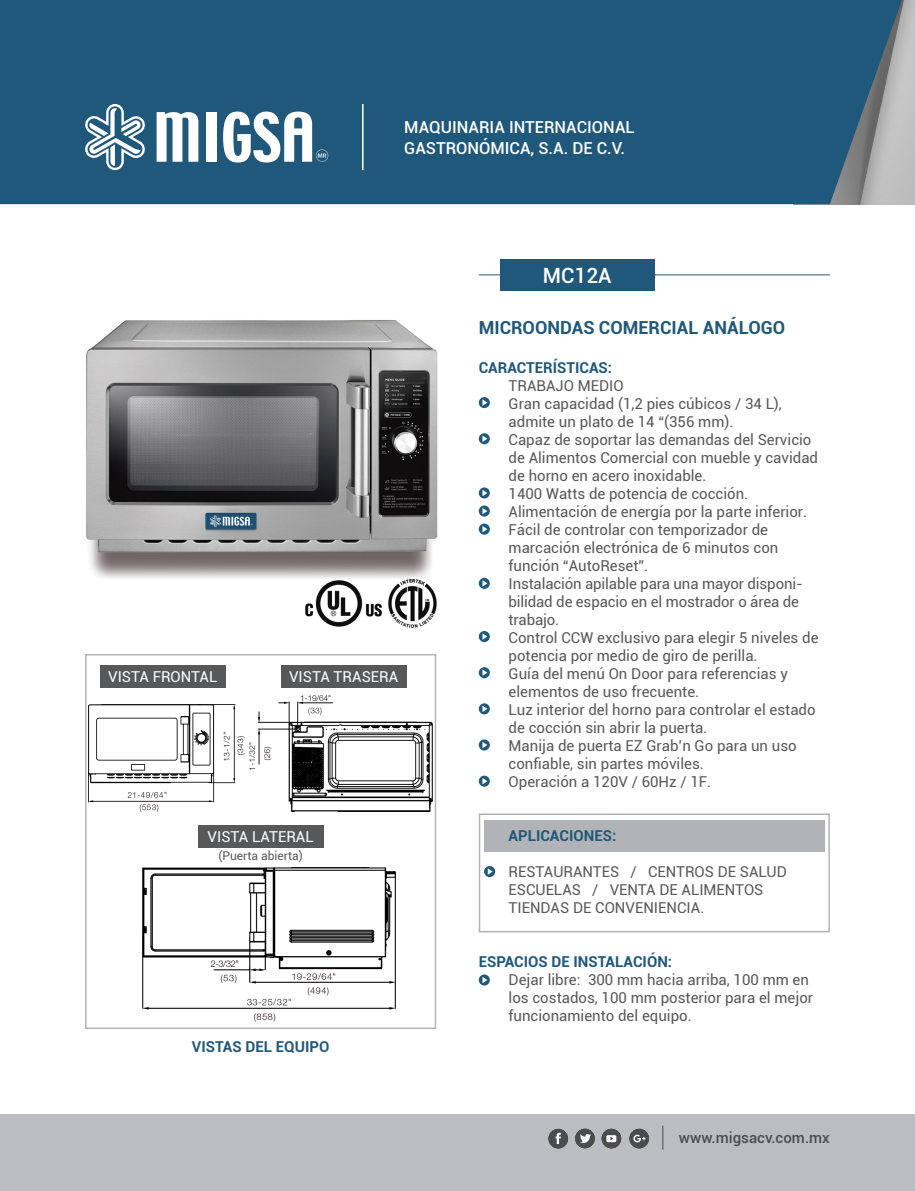
<style>
.page{position:relative;width:915px;height:1191px;background:#fff}
.page>*{position:absolute;margin:0;border:0;box-sizing:border-box;transform-origin:0 0}
.t1{font:500 21px "Roboto";color:#fff}
.t2{font:700 18px "Roboto";color:#1f587a}
.t3{font:500 16.5px/21px "Roboto";color:#fff}
.t4{font:15px/18px "Roboto";color:#57585a}
.t5{font:700 15px "Roboto";color:#1f587a}
.t6{font:15px "Roboto";color:#fff}
.t7{font:500 15px "Roboto";color:#4b4c4d}
.t8{font:12px "Roboto";color:#57585a}
</style>
<div class="page">
<hr style="left:478px;top:274px;width:351px;height:1px;background:#1f587a">
<div style="left:500px;top:259px;width:154px;height:32px;background:#1f587a"></div>
<div style="left:0;top:0;width:906px;height:204px;background:#1f587a"></div>
<div style="left:0;top:1114px;width:914px;height:77px;background:#bcbdc0"></div>
<svg style="left:84px;top:104px;width:62px;height:66px"></svg>
<svg style="left:156px;top:112px;width:42px;height:50px"></svg>
<div style="left:206px;top:112px;width:10px;height:50px;background:#fff"></div>
<svg style="left:223px;top:112px;width:105px;height:50px"></svg>
<hr style="left:362px;top:104px;width:1px;height:66px;background:#fff">
<div style="left:548px;top:1128px;width:20px;height:20px;background:#4b4c4d;border-radius:50%"></div>
<svg style="left:555px;top:1132px;width:5px;height:12px"></svg>
<div style="left:575px;top:1128px;width:19px;height:20px;background:#4b4c4d;border-radius:50%"></div>
<svg style="left:580px;top:1134px;width:10px;height:9px"></svg>
<div style="left:601px;top:1128px;width:20px;height:20px;background:#4b4c4d;border-radius:50%"></div>
<svg style="left:606px;top:1135px;width:10px;height:7px"></svg>
<div style="left:629px;top:1128px;width:19px;height:20px;background:#4b4c4d;border-radius:50%"></div>
<svg style="left:633px;top:1134px;width:12px;height:8px"></svg>
<svg style="left:662px;top:1125px;width:1px;height:24px"></svg>
<img style="left:86px;top:320px;width:352px;height:259px">
<div style="left:484px;top:819px;width:340px;height:32px;background:#b2b3b7"></div>
<svg style="left:478px;top:397px;width:11px;height:11px"></svg>
<svg style="left:482px;top:399px;width:5px;height:7px"></svg>
<svg style="left:478px;top:505px;width:11px;height:11px"></svg>
<svg style="left:482px;top:508px;width:5px;height:6px"></svg>
<svg style="left:478px;top:433px;width:11px;height:11px"></svg>
<svg style="left:482px;top:435px;width:5px;height:7px"></svg>
<svg style="left:478px;top:578px;width:11px;height:11px"></svg>
<svg style="left:482px;top:580px;width:5px;height:6px"></svg>
<svg style="left:478px;top:667px;width:11px;height:11px"></svg>
<svg style="left:482px;top:669px;width:5px;height:7px"></svg>
<svg style="left:478px;top:631px;width:11px;height:11px"></svg>
<svg style="left:482px;top:633px;width:5px;height:7px"></svg>
<svg style="left:478px;top:523px;width:11px;height:11px"></svg>
<svg style="left:482px;top:526px;width:5px;height:6px"></svg>
<div style="left:100px;top:665px;width:125px;height:22px;background:#57585a"></div>
<svg style="left:478px;top:487px;width:11px;height:11px"></svg>
<svg style="left:482px;top:490px;width:5px;height:6px"></svg>
<svg style="left:478px;top:739px;width:11px;height:11px"></svg>
<svg style="left:482px;top:741px;width:5px;height:7px"></svg>
<svg style="left:478px;top:703px;width:11px;height:11px"></svg>
<svg style="left:482px;top:705px;width:5px;height:7px"></svg>
<div style="left:484px;top:866px;width:11px;height:11px;background:#1f587a;border-radius:50%"></div>
<svg style="left:487px;top:868px;width:5px;height:6px"></svg>
<div style="left:85px;top:654px;width:351px;height:375px;border:2px solid #b2b3b7"></div>
<img style="left:88px;top:704px;width:156px;height:107px">
<img style="left:143px;top:867px;width:252px;height:154px">
<img style="left:249px;top:695px;width:183px;height:116px">
<div style="left:281px;top:665px;width:125px;height:22px;background:#57585a"></div>
<div style="left:198px;top:826px;width:125px;height:22px;background:#57585a"></div>
<svg style="left:478px;top:974px;width:11px;height:11px"></svg>
<svg style="left:482px;top:976px;width:5px;height:7px"></svg>
<div style="left:478px;top:813px;width:351px;height:119px;border:2px solid #b2b3b7"></div>
<svg style="left:478px;top:775px;width:11px;height:11px"></svg>
<svg style="left:482px;top:778px;width:5px;height:6px"></svg>
<img style="left:306px;top:579px;width:130px;height:48px">
<p class="t6" style="left:108px;top:666px;width:111px">VISTA FRONTAL</p>
<p class="t3" style="left:404px;top:116px;width:232px">MAQUINARIA INTERNACIONAL<br>GASTRONÓMICA, S.A. DE C.V.</p>
<p class="t6" style="left:289px;top:666px;width:110px">VISTA TRASERA</p>
<p class="t1" style="left:542px;top:260px;width:70px">MC12A</p>
<p class="t2" style="left:478px;top:314px;width:308px">MICROONDAS COMERCIAL ANÁLOGO</p>
<p class="t5" style="left:478px;top:357px;width:135px">CARACTERÍSTICAS:</p>
<p class="t4" style="left:508px;top:376px;width:117px">TRABAJO MEDIO</p>
<p class="t4" style="left:508px;top:394px;width:275px">Gran capacidad (1,2 pies cúbicos / 34 L),</p>
<p class="t4" style="left:508px;top:412px;width:226px">admite un plato de 14 “(356 mm).</p>
<p class="t4" style="left:508px;top:430px;width:311px">Capaz de soportar las demandas del Servicio de Alimentos Comercial con mueble y cavidad de horno en acero inoxidable.</p>
<p class="t4" style="left:508px;top:484px;width:241px">1400 Watts de potencia de cocción.</p>
<p class="t4" style="left:508px;top:502px;width:300px">Alimentación de energía por la parte inferior.</p>
<p class="t4" style="left:508px;top:520px;width:261px">Fácil de controlar con temporizador de</p>
<p class="t4" style="left:508px;top:538px;width:271px">marcación electrónica de 6 minutos con</p>
<p class="t4" style="left:508px;top:556px;width:141px">función “AutoReset”.</p>
<p class="t4" style="left:508px;top:574px;width:296px">Instalación apilable para una mayor disponi&shy;bilidad de espacio en el mostrador o área de trabajo.</p>
<p class="t4" style="left:508px;top:628px;width:311px">Control CCW exclusivo para elegir 5 niveles de potencia por medio de giro de perilla.</p>
<p class="t4" style="left:508px;top:664px;width:281px">Guía del menú On Door para referencias y</p>
<p class="t4" style="left:508px;top:682px;width:192px">elementos de uso frecuente.</p>
<p class="t4" style="left:508px;top:700px;width:308px">Luz interior del horno para controlar el estado de cocción sin abrir la puerta.</p>
<p class="t4" style="left:508px;top:736px;width:290px">Manija de puerta EZ Grab’n Go para un uso confiable, sin partes móviles.</p>
<p class="t4" style="left:508px;top:772px;width:204px">Operación a 120V / 60Hz / 1F.</p>
<p class="t6" style="left:207px;top:826px;width:107px">VISTA LATERAL</p>
<p class="t8" style="left:218px;top:847px;width:86px">(Puerta abierta)</p>
<p class="t5" style="left:192px;top:1035px;width:139px">VISTAS DEL EQUIPO</p>
<p class="t5" style="left:508px;top:825px;width:109px">APLICACIONES:</p>
<p class="t4" style="left:508px;top:862px;width:280px">RESTAURANTES / CENTROS DE SALUD</p>
<p class="t4" style="left:508px;top:880px;width:256px">ESCUELAS / VENTA DE ALIMENTOS</p>
<p class="t4" style="left:508px;top:898px;width:197px">TIENDAS DE CONVENIENCIA.</p>
<p class="t5" style="left:478px;top:951px;width:195px">ESPACIOS DE INSTALACIÓN:</p>
<p class="t4" style="left:508px;top:970px;width:306px">Dejar libre: 300 mm hacia arriba, 100 mm en los costados, 100 mm posterior para el mejor funcionamiento del equipo.</p>
<p class="t7" style="left:678px;top:1127px;width:152px">www.migsacv.com.mx</p>
</div>
